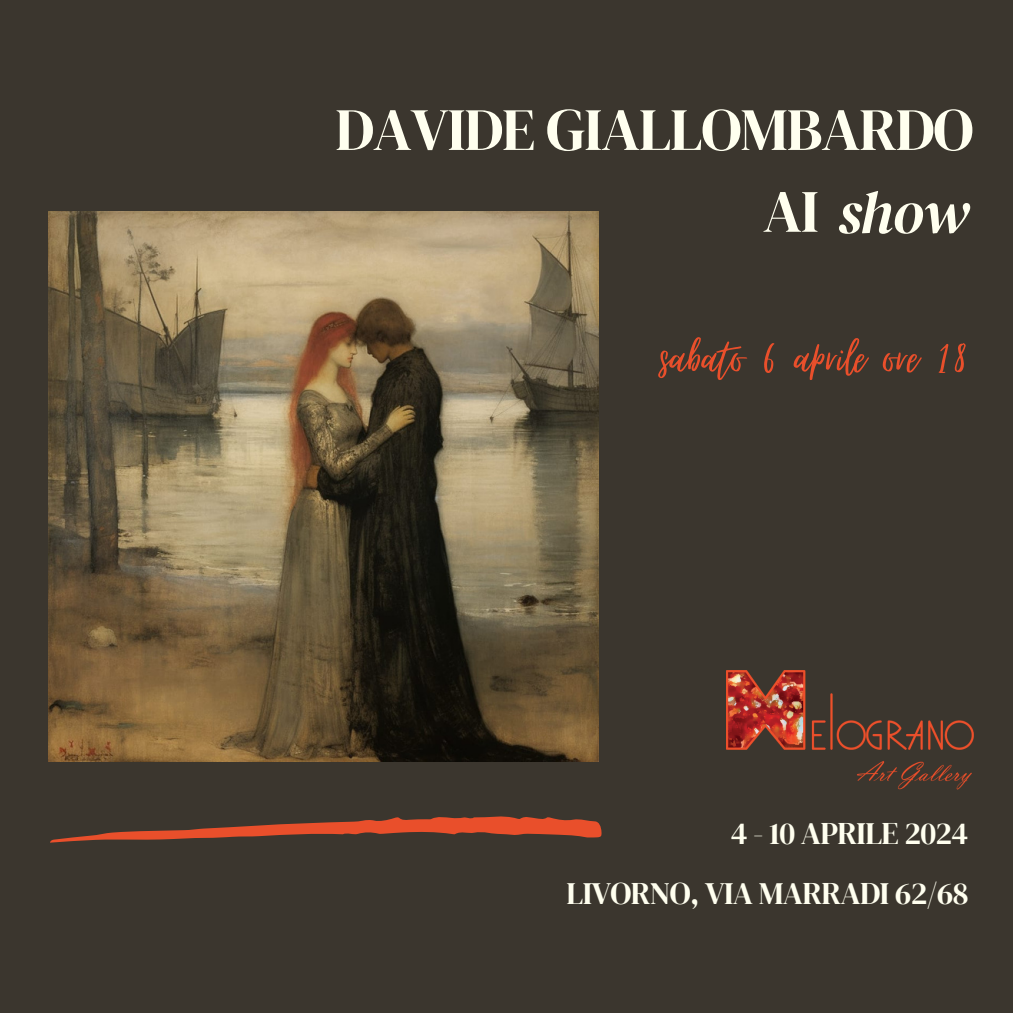
<style>
.page{position:relative;width:1013px;height:1013px;background:#fff}
.page>*{position:absolute;margin:0;border:0;box-sizing:border-box;transform-origin:0 0}
.t1{font:65.12px "Virtual";color:#e94f2b}
.t2{font:60px "DM Serif Display";letter-spacing:-.02em;color:#ffffef}
.t3{font:italic 60px "DM Serif Display";color:#ffffef}
.t4{font:31.25px "DM Serif Display";letter-spacing:-.02em;color:#ffffef}
.s1{font-style:normal}
</style>
<div class="page">
<div style="left:0;top:0;width:1012px;height:1012px;background:#3b362e"></div>
<img style="left:726px;top:670px;width:247px;height:120px">
<svg style="left:50px;top:816px;width:551px;height:26px"></svg>
<img style="left:49px;top:212px;width:549px;height:549px">
<h2 class="t2" style="left:335px;top:88px;width:640px">DAVIDE GIALLOMBARDO</h2>
<p class="t3" style="left:763px;top:171px;width:207px"><span class="s1">AI</span> show</p>
<p class="t1" style="left:659px;top:322px;width:311px">sabato 6 aprile ore 18</p>
<p class="t4" style="left:731px;top:811px;width:239px">4 - 10 APRILE 2024</p>
<h2 class="t4" style="left:566px;top:871px;width:403px">LIVORNO, VIA MARRADI 62/68</h2>
</div>
